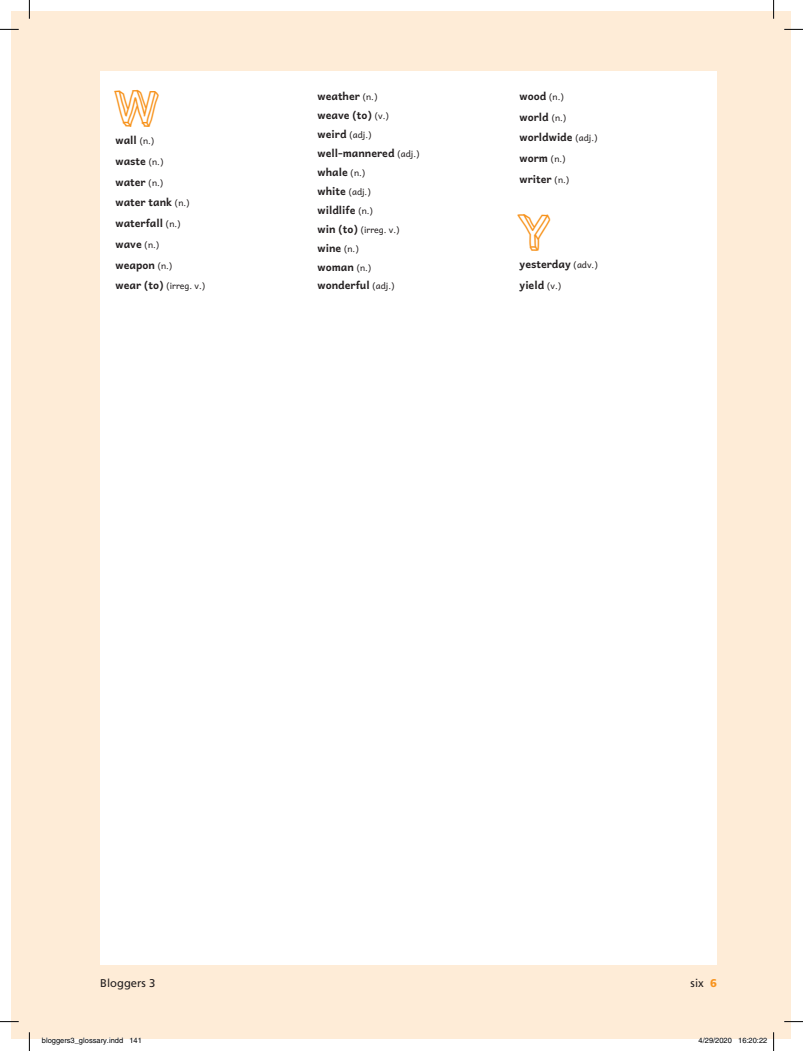
<style>
.page{position:relative;width:803px;height:1051px;background:#fff}
.page>*{position:absolute;margin:0;border:0;box-sizing:border-box;transform-origin:0 0}
.t1{font:45px "Pastel Block";color:#f7931d}
.t2{font:11.25px "Frutiger";color:#231f20}
.t3{font:700 10.62px/20.9px "Andika New Basic";color:#231f20}
.t4{font:8.75px "Andika New Basic";color:#231f20}
.t5{font:7.5px "Helvetica";color:#000}
.s1{font-weight:400;font-size:8.75px}
.s2{font-weight:700;font-size:10.62px}
.s3{font-weight:900;color:#f7931d}
</style>
<div class="page">
<div style="left:12px;top:12px;width:17px;height:1027px;background:#feecd7"></div>
<div style="left:29px;top:12px;width:762px;height:1027px;background:#feecd7"></div>
<div style="left:100px;top:72px;width:617px;height:893px;background:#fff"></div>
<svg style="left:0;top:29px;width:19px;height:1px"></svg>
<svg style="left:784px;top:29px;width:19px;height:1px"></svg>
<svg style="left:0;top:1021px;width:19px;height:1px"></svg>
<svg style="left:784px;top:1021px;width:19px;height:1px"></svg>
<svg style="left:29px;top:0;width:1px;height:19px"></svg>
<svg style="left:29px;top:1032px;width:1px;height:19px"></svg>
<svg style="left:773px;top:0;width:1px;height:19px"></svg>
<svg style="left:773px;top:1032px;width:1px;height:19px"></svg>
<svg style="left:42px;top:1038px;width:81px;height:1px"></svg>
<svg style="left:700px;top:1037px;width:32px;height:2px"></svg>
<svg style="left:739px;top:1038px;width:28px;height:1px"></svg>
<h1 class="t1" style="left:116px;top:88px;width:49px">W</h1>
<p class="t3" style="left:116px;top:128px;width:75px">wall <span class="s1">(n.)<br></span>waste <span class="s1">(n.) </span>water <span class="s1">(n.) </span>water tank <span class="s1">(n.) </span>waterfall <span class="s1">(n.) </span>wave <span class="s1">(n.) </span>weapon <span class="s1">(n.)</span></p>
<p class="t4" style="left:116px;top:278px;width:91px"><span class="s2">wear (to)</span> (irreg. v.)</p>
<p class="t3" style="left:318px;top:85px;width:73px;line-height:19px">weather <span class="s1">(n.) </span>weave (to) <span class="s1">(v.)</span></p>
<p class="t4" style="left:318px;top:127px;width:55px"><span class="s2">weird</span> (adj.)</p>
<p class="t3" style="left:318px;top:142px;width:103px;line-height:19px">well-mannered <span class="s1">(adj.) </span>whale <span class="s1">(n.)</span></p>
<p class="t4" style="left:318px;top:184px;width:55px"><span class="s2">white</span> (adj.)</p>
<p class="t3" style="left:318px;top:198px;width:57px">wildlife <span class="s1">(n.)</span></p>
<p class="t4" style="left:318px;top:222px;width:83px"><span class="s2">win (to)</span> (irreg. v.)</p>
<p class="t3" style="left:318px;top:237px;width:78px;line-height:18.8px">wine <span class="s1">(n.) </span>woman <span class="s1">(n.) </span>wonderful <span class="s1">(adj.)</span></p>
<p class="t3" style="left:520px;top:84px;width:79px">wood <span class="s1">(n.)<br></span>world <span class="s1">(n.) </span>worldwide <span class="s1">(adj.) </span>worm <span class="s1">(n.) </span>writer <span class="s1">(n.)</span></p>
<h1 class="t1" style="left:520px;top:211px;width:36px">Y</h1>
<p class="t3" style="left:520px;top:252px;width:80px;line-height:21.4px">yesterday <span class="s1">(adv.) </span>yield <span class="s1">(v.)</span></p>
<p class="t2" style="left:100px;top:976px;width:57px">Bloggers 3</p>
<p class="t2" style="left:691px;top:976px;width:28px">six <span class="s3">6</span></p>
<p class="t5" style="left:42px;top:1036px;width:102px">bloggers3_glossary.indd 141</p>
<p class="t5" style="left:698px;top:1036px;width:70px">4/29/2020 16:20:22</p>
</div>
